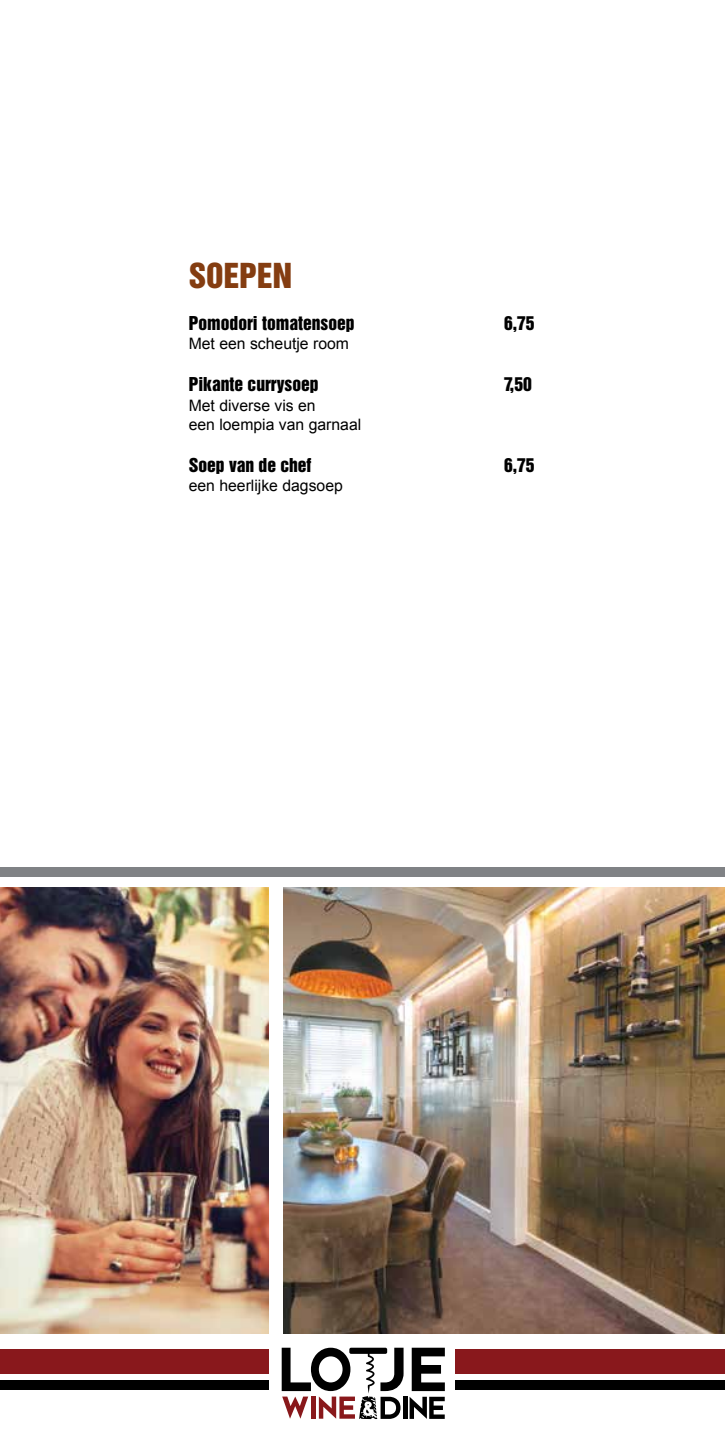
<style>
.page{position:relative;width:725px;height:1454px;background:#fff}
.page>*{position:absolute;margin:0;border:0;box-sizing:border-box;transform-origin:0 0}
.t1{font:31.5px "Helvetica Inserat LT Std";color:#843d11}
.t2{font:17.5px "Helvetica Inserat LT Std";color:#000}
.t3{font:15.75px/19.2px "Arial";color:#000}
</style>
<div class="page">
<div style="left:0;top:1348px;width:724px;height:25px;background:#89181c"></div>
<div style="left:0;top:1379px;width:724px;height:10px;background:#000"></div>
<div style="left:270px;top:1330px;width:185px;height:105px;background:#fff"></div>
<div style="left:402px;top:1396px;width:5px;height:22px;background:#000"></div>
<svg style="left:409px;top:1347px;width:35px;height:71px"></svg>
<svg style="left:281px;top:1347px;width:122px;height:72px"></svg>
<div style="left:0;top:866px;width:724px;height:10px;background:#808285"></div>
<img style="left:0;top:887px;width:268px;height:446px">
<img style="left:283px;top:887px;width:441px;height:446px">
<h1 class="t1" style="left:189px;top:257px;width:105px">SOEPEN</h1>
<p class="t2" style="left:189px;top:313px;width:167px">Pomodori tomatensoep</p>
<p class="t2" style="left:504px;top:313px;width:32px">6,75</p>
<p class="t3" style="left:189px;top:334px;width:162px">Met een scheutje room</p>
<p class="t2" style="left:189px;top:374px;width:131px">Pikante currysoep</p>
<p class="t2" style="left:504px;top:374px;width:29px">7,50</p>
<p class="t3" style="left:189px;top:396px;width:174px">Met diverse vis en<br>een loempia van garnaal</p>
<p class="t2" style="left:189px;top:454px;width:124px">Soep van de chef</p>
<p class="t2" style="left:504px;top:454px;width:32px">6,75</p>
<p class="t3" style="left:189px;top:476px;width:156px">een heerlijke dagsoep</p>
</div>
